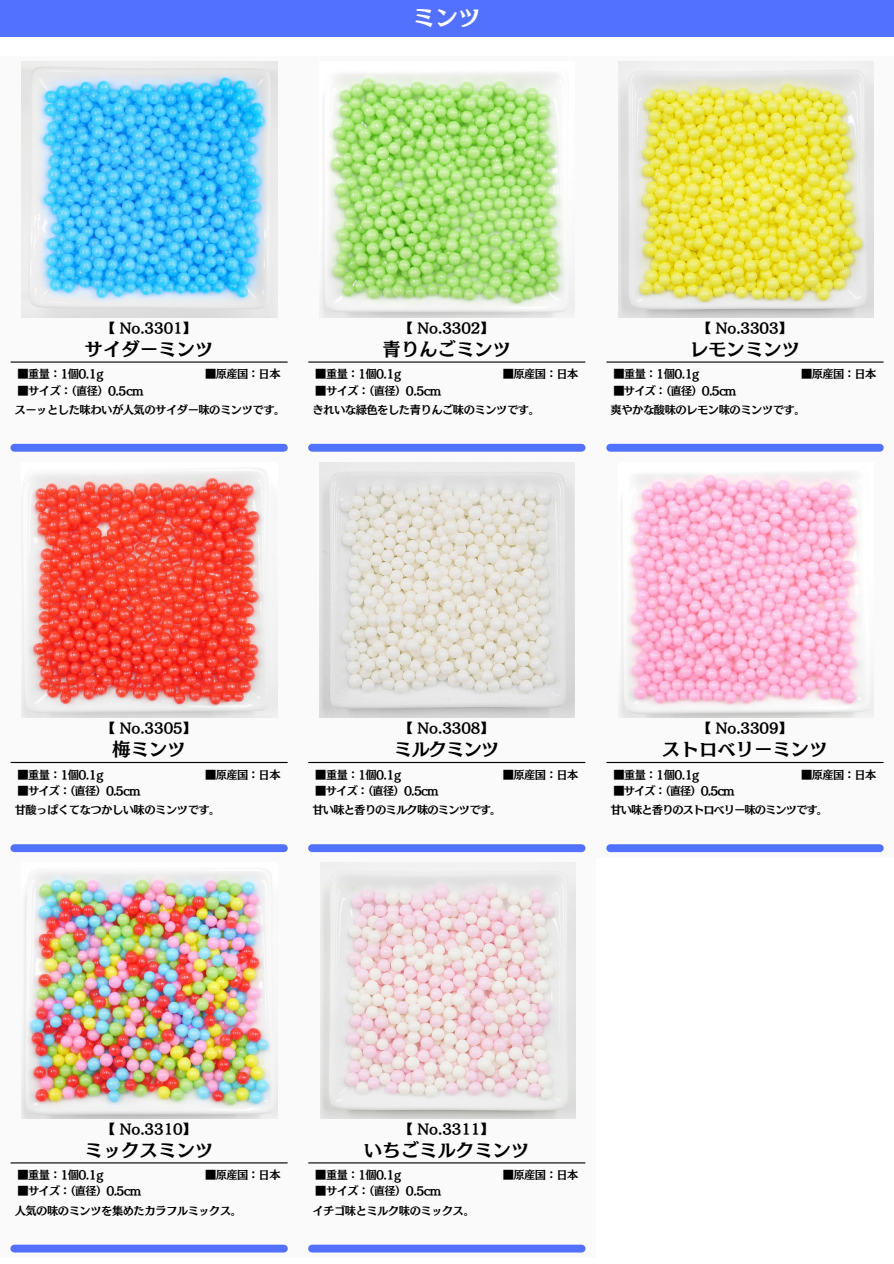
<style>
.page{position:relative;width:894px;height:1264px;background:#fff}
.page>*{position:absolute;margin:0;border:0;box-sizing:border-box;transform-origin:0 0}
.t1{font:22.95px "Canva Mode Min A Std B";color:#fff}
.t2{font:18.45px "Canva Mode Min A Std B";color:#000}
.t3{font:13.5px "Canva Mode Min A Std B";letter-spacing:-.005em;color:#000}
.t4{font:11.25px "Canva Mode Min A Std B";letter-spacing:-.05em;color:#000}
.t5{font:11.25px "Canva Mode Min A Std B";letter-spacing:-.09em;color:#000}
.t6{font:11.25px "Canva Mode Min A Std B";letter-spacing:-.075em;color:#000}
</style>
<div class="page">
<div style="left:0;top:57px;width:298px;height:400px;background:#fafafa"></div>
<img style="left:22px;top:62px;width:255px;height:255px">
<div style="left:14px;top:444px;width:270px;height:7px;background:#5271ff"></div>
<hr style="left:11px;top:361px;width:276px;height:1px;background:#000">
<div style="left:0;top:457px;width:298px;height:400px;background:#fafafa"></div>
<img style="left:22px;top:472px;width:255px;height:246px">
<div style="left:14px;top:844px;width:270px;height:8px;background:#5271ff"></div>
<hr style="left:11px;top:762px;width:276px;height:1px;background:#000">
<div style="left:0;top:857px;width:298px;height:400px;background:#fafafa"></div>
<img style="left:22px;top:872px;width:255px;height:246px">
<div style="left:14px;top:1244px;width:270px;height:8px;background:#5271ff"></div>
<hr style="left:11px;top:1162px;width:276px;height:1px;background:#000">
<div style="left:297px;top:57px;width:298px;height:400px;background:#fafafa"></div>
<img style="left:321px;top:73px;width:253px;height:244px">
<div style="left:312px;top:444px;width:269px;height:7px;background:#5271ff"></div>
<hr style="left:308px;top:361px;width:277px;height:1px;background:#000">
<div style="left:297px;top:457px;width:298px;height:400px;background:#fafafa"></div>
<img style="left:319px;top:462px;width:255px;height:256px">
<div style="left:312px;top:844px;width:269px;height:8px;background:#5271ff"></div>
<hr style="left:308px;top:762px;width:277px;height:1px;background:#000">
<div style="left:297px;top:857px;width:298px;height:400px;background:#fafafa"></div>
<img style="left:320px;top:862px;width:255px;height:256px">
<div style="left:312px;top:1244px;width:269px;height:8px;background:#5271ff"></div>
<hr style="left:308px;top:1162px;width:277px;height:1px;background:#000">
<div style="left:595px;top:57px;width:298px;height:400px;background:#fafafa"></div>
<img style="left:618px;top:62px;width:255px;height:255px">
<div style="left:610px;top:444px;width:269px;height:7px;background:#5271ff"></div>
<hr style="left:606px;top:361px;width:276px;height:1px;background:#000">
<div style="left:595px;top:457px;width:298px;height:400px;background:#fafafa"></div>
<img style="left:620px;top:474px;width:253px;height:244px">
<div style="left:610px;top:844px;width:269px;height:8px;background:#5271ff"></div>
<hr style="left:606px;top:762px;width:276px;height:1px;background:#000">
<div style="left:0;top:0;width:893px;height:36px;background:#5271ff"></div>
<h2 class="t1" style="left:412px;top:5px;width:70px">ミンツ</h2>
<p class="t3" style="left:102px;top:321px;width:96px">【 No.3301】</p>
<p class="t3" style="left:399px;top:321px;width:96px">【 No.3302】</p>
<p class="t3" style="left:697px;top:321px;width:96px">【 No.3303】</p>
<h1 class="t2" style="left:85px;top:339px;width:130px">サイダーミンツ</h1>
<p class="t2" style="left:382px;top:339px;width:130px">青りんごミンツ</p>
<p class="t2" style="left:689px;top:339px;width:112px">レモンミンツ</p>
<h3 class="t4" style="left:18px;top:368px;width:87px">■重量：1個0.1g</h3>
<h2 class="t4" style="left:205px;top:368px;width:77px">■原産国：日本</h2>
<p class="t4" style="left:18px;top:384px;width:128px">■サイズ：（直径）0.5cm</p>
<h3 class="t4" style="left:315px;top:368px;width:87px">■重量：1個0.1g</h3>
<h2 class="t4" style="left:502px;top:368px;width:77px">■原産国：日本</h2>
<p class="t4" style="left:315px;top:384px;width:128px">■サイズ：（直径）0.5cm</p>
<h3 class="t4" style="left:613px;top:368px;width:87px">■重量：1個0.1g</h3>
<h2 class="t4" style="left:800px;top:368px;width:77px">■原産国：日本</h2>
<p class="t4" style="left:613px;top:384px;width:124px">■サイズ：（直径）0.5cm</p>
<p class="t4" style="left:15px;top:404px;width:272px">スーッとした味わいが人気のサイダー味のミンツです。</p>
<p class="t4" style="left:312px;top:404px;width:229px">きれいな緑色をした青りんご味のミンツです。</p>
<p class="t4" style="left:610px;top:404px;width:196px">爽やかな酸味のレモン味のミンツです。</p>
<h3 class="t3" style="left:102px;top:721px;width:96px">【 No.3305】</h3>
<h3 class="t3" style="left:399px;top:721px;width:96px">【 No.3308】</h3>
<h3 class="t3" style="left:697px;top:721px;width:96px">【 No.3309】</h3>
<p class="t2" style="left:112px;top:740px;width:75px">梅ミンツ</p>
<p class="t2" style="left:394px;top:740px;width:107px">ミルクミンツ</p>
<p class="t2" style="left:662px;top:740px;width:167px">ストロベリーミンツ</p>
<p class="t4" style="left:18px;top:768px;width:87px">■重量：1個0.1g</p>
<p class="t4" style="left:205px;top:768px;width:77px">■原産国：日本</p>
<p class="t4" style="left:18px;top:785px;width:124px">■サイズ：（直径）0.5cm</p>
<p class="t4" style="left:315px;top:768px;width:87px">■重量：1個0.1g</p>
<p class="t4" style="left:502px;top:768px;width:77px">■原産国：日本</p>
<p class="t4" style="left:315px;top:785px;width:125px">■サイズ：（直径）0.5cm</p>
<p class="t4" style="left:613px;top:768px;width:87px">■重量：1個0.1g</p>
<p class="t4" style="left:800px;top:768px;width:77px">■原産国：日本</p>
<p class="t4" style="left:613px;top:785px;width:123px">■サイズ：（直径）0.5cm</p>
<p class="t4" style="left:15px;top:804px;width:207px">甘酸っぱくてなつかしい味のミンツです。</p>
<p class="t6" style="left:312px;top:804px;width:191px">甘い味と香りのミルク味のミンツです。</p>
<p class="t5" style="left:610px;top:804px;width:219px">甘い味と香りのストロベリー味のミンツです。</p>
<p class="t3" style="left:102px;top:1121px;width:96px">【 No.3310】</p>
<p class="t3" style="left:399px;top:1121px;width:96px">【 No.3311】</p>
<h2 class="t2" style="left:85px;top:1140px;width:130px">ミックスミンツ</h2>
<h2 class="t2" style="left:364px;top:1140px;width:167px">いちごミルクミンツ</h2>
<p class="t4" style="left:18px;top:1169px;width:87px">■重量：1個0.1g</p>
<p class="t4" style="left:205px;top:1169px;width:77px">■原産国：日本</p>
<p class="t4" style="left:18px;top:1185px;width:125px">■サイズ：（直径）0.5cm</p>
<p class="t4" style="left:315px;top:1169px;width:87px">■重量：1個0.1g</p>
<p class="t4" style="left:502px;top:1169px;width:77px">■原産国：日本</p>
<p class="t4" style="left:315px;top:1185px;width:128px">■サイズ：（直径）0.5cm</p>
<p class="t4" style="left:15px;top:1204px;width:229px">人気の味のミンツを集めたカラフルミックス。</p>
<p class="t4" style="left:312px;top:1204px;width:164px">イチゴ味とミルク味のミックス。</p>
</div>
